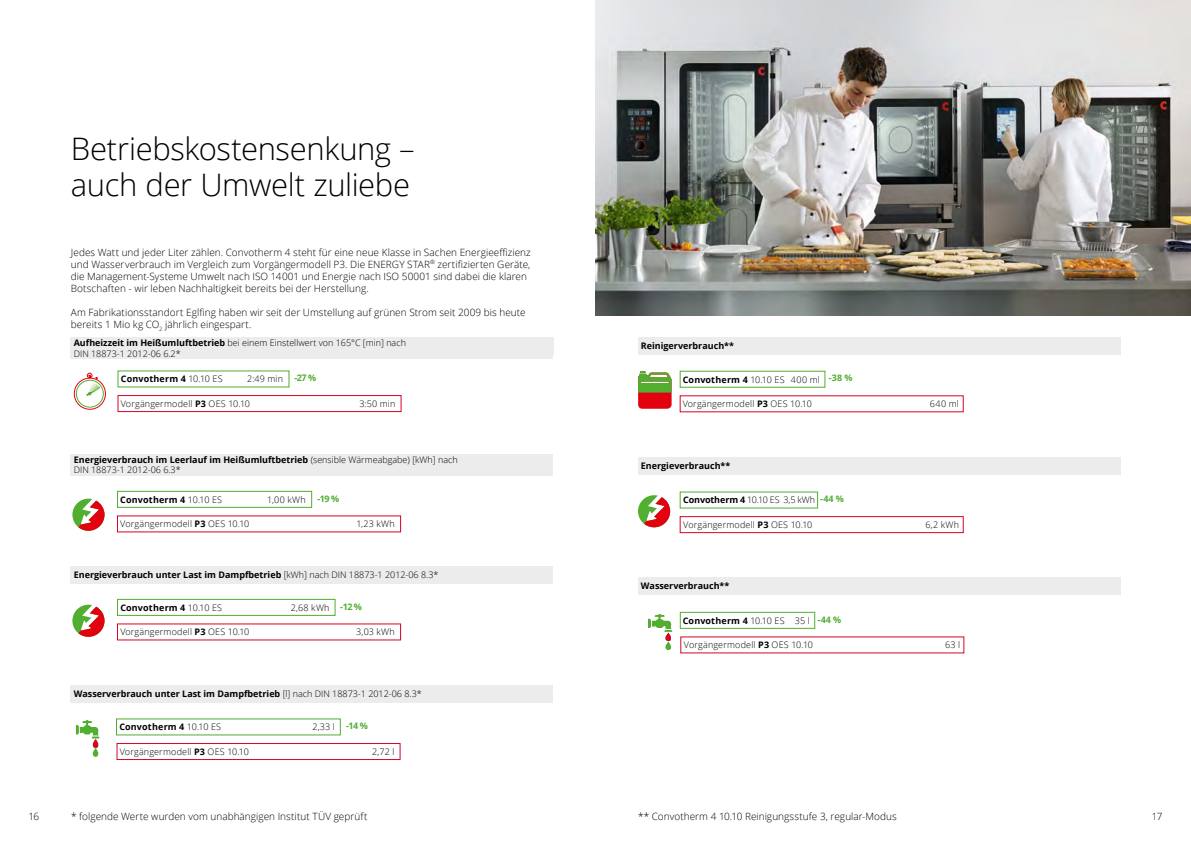
<style>
.page{position:relative;width:1191px;height:842px;background:#fff}
.page>*{position:absolute;margin:0;border:0;box-sizing:border-box;transform-origin:0 0}
.t1{font:300 31px/36px "Open Sans";letter-spacing:-.01em;color:#000}
.t2{font:300 10px/12px "Open Sans";letter-spacing:.005em;color:#000}
.t3{font:300 9px "Open Sans";letter-spacing:.02em;color:#000}
.t4{font:700 9px "Open Sans";color:#000}
.t5{font:300 9px/10.8px "Open Sans";color:#000}
.t6{font:700 9px "Open Sans";letter-spacing:.02em;color:#000}
.t7{font:700 9px "Open Sans";letter-spacing:-.05em;color:#51ae30}
.s1{font-weight:700}
.s2{font-weight:300}
</style>
<div class="page">
<img style="left:595px;top:0;width:596px;height:316px">
<div style="left:118px;top:395px;width:283px;height:17px;border:1px solid #d60524"></div>
<div style="left:117px;top:743px;width:283px;height:17px;border:1px solid #d60524"></div>
<img style="left:75px;top:720px;width:25px;height:19px">
<img style="left:92px;top:739px;width:7px;height:18px">
<div style="left:680px;top:612px;width:135px;height:17px;border:1px solid #51ae30"></div>
<img style="left:648px;top:614px;width:25px;height:18px">
<img style="left:665px;top:632px;width:6px;height:9px">
<img style="left:665px;top:641px;width:6px;height:9px">
<div style="left:117px;top:599px;width:218px;height:17px;border:1px solid #51ae30"></div>
<div style="left:117px;top:491px;width:195px;height:17px;border:1px solid #51ae30"></div>
<div style="left:680px;top:371px;width:145px;height:16px;border:1px solid #51ae30"></div>
<div style="left:680px;top:516px;width:283px;height:17px;border:1px solid #d60524"></div>
<svg style="left:638px;top:371px;width:33px;height:38px"></svg>
<svg style="left:638px;top:495px;width:32px;height:32px"></svg>
<svg style="left:72px;top:499px;width:33px;height:32px"></svg>
<svg style="left:72px;top:605px;width:33px;height:32px"></svg>
<svg style="left:74px;top:378px;width:31px;height:31px"></svg>
<div style="left:74px;top:378px;width:32px;height:32px;border:1px solid #e3000f;border-radius:50%"></div>
<div style="left:76px;top:380px;width:27px;height:27px;background:#fff;border-radius:50%"></div>
<div style="left:76px;top:380px;width:28px;height:28px;border:1px solid #51ae30;border-radius:50%"></div>
<svg style="left:86px;top:373px;width:14px;height:23px"></svg>
<div style="left:71px;top:566px;width:482px;height:17px;background:#ececed"></div>
<div style="left:71px;top:685px;width:482px;height:17px;background:#ececed"></div>
<div style="left:638px;top:337px;width:482px;height:17px;background:#ececed"></div>
<div style="left:638px;top:457px;width:482px;height:17px;background:#ececed"></div>
<div style="left:638px;top:577px;width:482px;height:17px;background:#ececed"></div>
<div style="left:71px;top:454px;width:482px;height:22px;background:#ececed"></div>
<div style="left:71px;top:337px;width:482px;height:22px;background:#ececed"></div>
<h1 class="t1" style="left:71px;top:130px;width:345px">Betriebskostensenkung – auch der Umwelt zuliebe</h1>
<p class="t2" style="left:71px;top:246px;width:461px">Jedes Watt und jeder Liter zählen. Convotherm 4 steht für eine neue Klasse in Sachen Energieeffizienz und Wasserverbrauch im Vergleich zum Vorgängermodell P3. Die ENERGY STAR<sup>®</sup> zertifizierten Geräte, die Management-Systeme Umwelt nach ISO 14001 und Energie nach ISO 50001 sind dabei die klaren Botschaften - wir leben Nachhaltigkeit bereits bei der Herstellung.</p>
<p class="t2" style="left:71px;top:306px;width:456px">Am Fabrikationsstandort Eglfing haben wir seit der Umstellung auf grünen Strom seit 2009 bis heute bereits 1 Mio kg CO<sub>2</sub> jährlich eingespart.</p>
<p class="t5" style="left:74px;top:337px;width:334px"><span class="s1">Aufheizzeit im Heißumluftbetrieb</span> bei einem Einstellwert von 165°C [min] nach<br>DIN 18873-1 2012-06 6.2*</p>
<p class="t7" style="left:294px;top:372px;width:23px">-27 %</p>
<p class="t6" style="left:121px;top:373px;width:103px">Convotherm 4 <span class="s2">10.10 ES</span></p>
<p class="t3" style="left:247px;top:373px;width:37px">2:49 min</p>
<p class="t3" style="left:121px;top:398px;width:131px">Vorgängermodell <span class="s1">P3</span> OES 10.10</p>
<p class="t3" style="left:359px;top:398px;width:38px">3:50 min</p>
<p class="t5" style="left:74px;top:454px;width:385px"><span class="s1">Energieverbrauch im Leerlauf im Heißumluftbetrieb</span> (sensible Wärmeabgabe) [kWh] nach<br>DIN 18873-1 2012-06 6.3*</p>
<p class="t4" style="left:641px;top:339px;width:95px">Reinigerverbrauch**</p>
<p class="t3" style="left:682px;top:373px;width:139px"><span class="s1">Convotherm 4</span> 10.10 ES 400 ml</p>
<p class="t7" style="left:829px;top:372px;width:25px">-38 %</p>
<p class="t3" style="left:682px;top:398px;width:131px">Vorgängermodell <span class="s1">P3</span> OES 10.10</p>
<p class="t3" style="left:930px;top:398px;width:30px">640 ml</p>
<p class="t4" style="left:641px;top:460px;width:91px">Energieverbrauch**</p>
<p class="t6" style="left:120px;top:493px;width:103px">Convotherm 4 <span class="s2">10.10 ES</span></p>
<p class="t3" style="left:267px;top:493px;width:40px">1,00 kWh</p>
<p class="t7" style="left:317px;top:492px;width:23px">-19 %</p>
<p class="t7" style="left:820px;top:493px;width:25px">-44 %</p>
<p class="t3" style="left:683px;top:494px;width:133px"><span class="s1">Convotherm 4</span> 10.10 ES 3,5 kWh</p>
<p class="t3" style="left:120px;top:518px;width:131px">Vorgängermodell <span class="s1">P3</span> OES 10.10</p>
<p class="t3" style="left:356px;top:518px;width:40px">1,23 kWh</p>
<p class="t3" style="left:683px;top:519px;width:131px">Vorgängermodell <span class="s1">P3</span> OES 10.10</p>
<p class="t3" style="left:925px;top:519px;width:35px">6,2 kWh</p>
<p class="t4" style="left:74px;top:568px;width:366px">Energieverbrauch unter Last im Dampfbetrieb <span class="s2">[kWh] nach DIN 18873-1 2012-06 8.3*</span></p>
<p class="t7" style="left:340px;top:600px;width:23px">-12 %</p>
<p class="t6" style="left:120px;top:601px;width:103px">Convotherm 4 <span class="s2">10.10 ES</span></p>
<p class="t3" style="left:291px;top:601px;width:40px">2,68 kWh</p>
<p class="t3" style="left:120px;top:626px;width:131px">Vorgängermodell <span class="s1">P3</span> OES 10.10</p>
<p class="t3" style="left:356px;top:626px;width:40px">3,03 kWh</p>
<p class="t4" style="left:74px;top:687px;width:349px">Wasserverbrauch unter Last im Dampfbetrieb <span class="s2">[l] nach DIN 18873-1 2012-06 8.3*</span></p>
<p class="t7" style="left:346px;top:720px;width:23px">-14 %</p>
<p class="t6" style="left:119px;top:721px;width:103px">Convotherm 4 <span class="s2">10.10 ES</span></p>
<p class="t3" style="left:312px;top:721px;width:24px">2,33 l</p>
<p class="t3" style="left:120px;top:745px;width:131px">Vorgängermodell <span class="s1">P3</span> OES 10.10</p>
<p class="t3" style="left:372px;top:745px;width:24px">2,72 l</p>
<p class="t4" style="left:641px;top:579px;width:90px">Wasserverbrauch**</p>
<p class="t6" style="left:682px;top:614px;width:129px">Convotherm 4 <span class="s2">10.10 ES 35 l</span></p>
<p class="t7" style="left:817px;top:613px;width:25px">-44 %</p>
<p class="t3" style="left:684px;top:639px;width:131px">Vorgängermodell <span class="s1">P3</span> OES 10.10</p>
<p class="t3" style="left:945px;top:639px;width:17px">63 l</p>
<p class="t2" style="left:71px;top:810px;width:298px">* folgende Werte wurden vom unabhängigen Institut TÜV geprüft</p>
<p class="t2" style="left:638px;top:810px;width:260px">** Convotherm 4 10.10 Reinigungsstufe 3, regular-Modus</p>
<p class="t2" style="left:28px;top:810px;width:12px">16</p>
<p class="t2" style="left:1151px;top:810px;width:12px">17</p>
</div>
